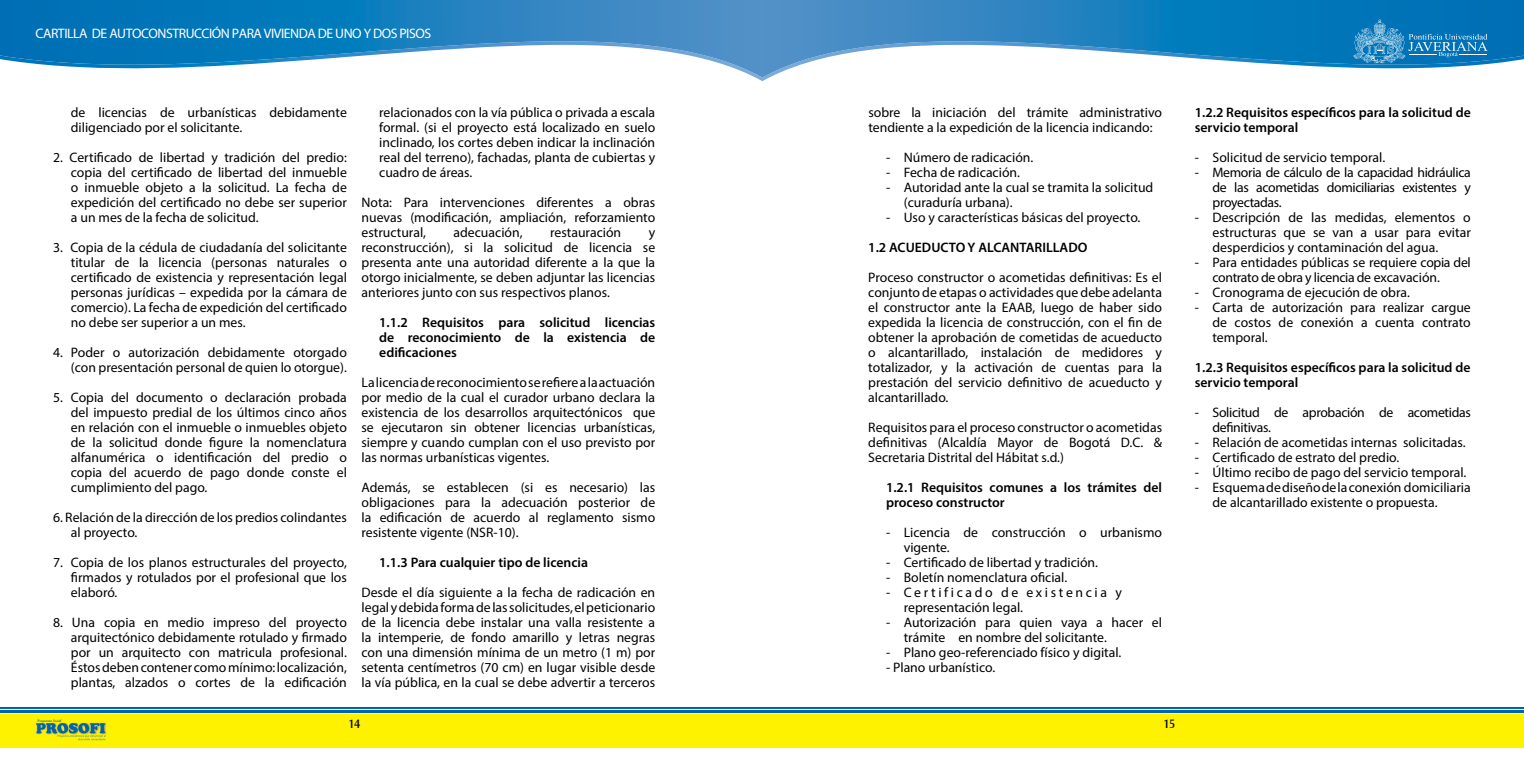
<style>
.page{position:relative;width:1524px;height:762px;background:#fff}
.page>*{position:absolute;margin:0;border:0;box-sizing:border-box;transform-origin:0 0}
.t1{font:13.75px/15px "Myriad Pro";color:#000;text-align:justify}
.t2{font:600 13.75px/15px "Myriad Pro";color:#000}
.t3{font:700 13.75px "Myriad Pro";letter-spacing:-.035em;color:#fff}
.t4{font:13.75px/15px "Myriad Pro";letter-spacing:-.025em;color:#000}
.t5{font:13.75px/15px "Myriad Pro";letter-spacing:.185em;color:#000}
.t6{font:12.5px "Castle T";color:#000}
</style>
<div class="page">
<img style="left:0;top:0;width:762px;height:78px">
<div style="left:0;top:714px;width:762px;height:34px;background:#fff200"></div>
<hr style="left:0;top:710px;width:762px;height:3px;background:#0066a6">
<hr style="left:0;top:708px;width:762px;height:1px;background:#0066a6">
<svg style="left:36px;top:719px;width:70px;height:22px"></svg>
<svg style="left:762px;top:0;width:762px;height:82px"></svg>
<div style="left:762px;top:714px;width:762px;height:34px;background:#fff200"></div>
<hr style="left:762px;top:710px;width:762px;height:3px;background:#0066a6">
<hr style="left:762px;top:708px;width:762px;height:1px;background:#0066a6">
<svg style="left:1353px;top:19px;width:134px;height:44px;background:#2586c1"></svg>
<p class="t3" style="left:36px;top:25px;width:397px">CARTILLA DE AUTOCONSTRUCCIÓN PARA VIVIENDA DE UNO Y DOS PISOS</p>
<p class="t1" style="left:71px;top:104px;width:277px">de licencias de urbanísticas debidamente diligenciado por el solicitante.</p>
<p class="t1" style="left:71px;top:149px;width:277px;text-indent:-18px">2. Certificado de libertad y tradición del predio: copia del certificado de libertad del inmueble o inmueble objeto a la solicitud. La fecha de expedición del certificado no debe ser superior a un mes de la fecha de solicitud.</p>
<p class="t1" style="left:71px;top:239px;width:278px;text-indent:-18px">3. Copia de la cédula de ciudadanía del solicitante titular de la licencia (personas naturales o certificado de existencia y representación legal personas jurídicas – expedida por la cámara de comercio). La fecha de expedición del certificado no debe ser superior a un mes.</p>
<p class="t1" style="left:53px;top:344px;width:295px;text-align:right">4. Poder o autorización debidamente otorgado (con presentación personal de quien lo otorgue).</p>
<p class="t1" style="left:71px;top:389px;width:277px;text-indent:-18px">5. Copia del documento o declaración probada del impuesto predial de los últimos cinco años en relación con el inmueble o inmuebles objeto de la solicitud donde figure la nomenclatura alfanumérica o identificación del predio o copia del acuerdo de pago donde conste el cumplimiento del pago.</p>
<p class="t1" style="left:71px;top:509px;width:278px;text-indent:-18px">6. Relación de la dirección de los predios colindantes al proyecto.</p>
<p class="t1" style="left:71px;top:554px;width:277px;text-indent:-18px">7. Copia de los planos estructurales del proyecto, firmados y rotulados por el profesional que los elaboró.</p>
<p class="t1" style="left:71px;top:614px;width:277px;text-indent:-18px">8. Una copia en medio impreso del proyecto arquitectónico debidamente rotulado y firmado por un arquitecto con matricula profesional.<br>Éstos deben contener como mínimo: localización, plantas, alzados o cortes de la edificación</p>
<p class="t1" style="left:379px;top:104px;width:278px">relacionados con la vía pública o privada a escala formal. (si el proyecto está localizado en suelo inclinado, los cortes deben indicar la inclinación real del terreno), fachadas, planta de cubiertas y cuadro de áreas.</p>
<p class="t1" style="left:361px;top:194px;width:295px">Nota: Para intervenciones diferentes a obras nuevas (modificación, ampliación, reforzamiento estructural,</p>
<p class="t1" style="left:453px;top:224px;width:71px">adecuación,</p>
<p class="t1" style="left:550px;top:224px;width:73px">restauración</p>
<p class="t1" style="left:361px;top:224px;width:295px;text-indent:287px">y reconstrucción), si la solicitud de licencia se presenta ante una autoridad diferente a la que la otorgo inicialmente, se deben adjuntar las licencias anteriores junto con sus respectivos planos.</p>
<p class="t2" style="left:379px;top:314px;width:277px;text-align:justify">1.1.2 Requisitos para solicitud licencias de reconocimiento de la existencia de edificaciones</p>
<p class="t1" style="left:361px;top:374px;width:295px">La licencia de reconocimiento se refiere a la actuación por medio de la cual el curador urbano declara la existencia de los desarrollos arquitectónicos que se ejecutaron sin obtener licencias urbanísticas, siempre y cuando cumplan con el uso previsto por las normas urbanísticas vigentes.</p>
<p class="t1" style="left:361px;top:479px;width:295px">Además, se establecen (si es necesario) las obligaciones para la adecuación posterior de la edificación de acuerdo al reglamento sismo resistente vigente (NSR-10).</p>
<p class="t2" style="left:379px;top:554px;width:210px">1.1.3 Para cualquier tipo de licencia</p>
<p class="t1" style="left:361px;top:584px;width:295px">Desde el día siguiente a la fecha de radicación en legal y debida forma de las solicitudes, el peticionario de la licencia debe instalar una valla resistente a la intemperie, de fondo amarillo y letras negras con una dimensión mínima de un metro (1 m) por setenta centímetros (70 cm) en lugar visible desde la vía pública, en la cual se debe advertir a terceros</p>
<p class="t1" style="left:868px;top:104px;width:295px">sobre la iniciación del trámite administrativo tendiente a la expedición de la licencia indicando:</p>
<p class="t1" style="left:886px;top:149px;width:149px">- Número de radicación.</p>
<p class="t1" style="left:886px;top:164px;width:135px">- Fecha de radicación.</p>
<p class="t1" style="left:904px;top:179px;width:251px;text-indent:-18px">- Autoridad ante la cual se tramita la solicitud (curaduría urbana).</p>
<p class="t1" style="left:886px;top:209px;width:256px">- Uso y características básicas del proyecto.</p>
<p class="t2" style="left:868px;top:239px;width:221px">1.2 ACUEDUCTO Y ALCANTARILLADO</p>
<p class="t1" style="left:868px;top:269px;width:295px">Proceso constructor o acometidas definitivas: Es el conjunto de etapas o actividades que debe adelanta el constructor ante la EAAB, luego de haber sido expedida la licencia de construcción, con el fin de obtener la aprobación de cometidas de acueducto o alcantarillado, instalación de medidores y totalizador, y la activación de cuentas para la prestación del servicio definitivo de acueducto y alcantarillado.</p>
<p class="t1" style="left:868px;top:419px;width:295px">Requisitos para el proceso constructor o acometidas definitivas (Alcaldía Mayor de Bogotá D.C. &amp; Secretaria Distrital del Hábitat s.d.)</p>
<p class="t2" style="left:886px;top:479px;width:277px">1.2.1 Requisitos comunes a los trámites del proceso constructor</p>
<p class="t1" style="left:904px;top:524px;width:260px;text-indent:-18px">- Licencia de construcción o urbanismo vigente.</p>
<p class="t1" style="left:886px;top:554px;width:213px">- Certificado de libertad y tradición.</p>
<p class="t1" style="left:886px;top:569px;width:183px">- Boletín nomenclatura oficial.</p>
<p class="t5" style="left:904px;top:584px;width:220px;text-indent:-18px">- Certificado de existencia y representación legal.</p>
<p class="t1" style="left:904px;top:614px;width:260px;text-indent:-18px">- Autorización para quien vaya a hacer el trámite en nombre del solicitante.</p>
<p class="t1" style="left:886px;top:644px;width:237px">- Plano geo-referenciado físico y digital.</p>
<p class="t1" style="left:886px;top:659px;width:111px">- Plano urbanístico.</p>
<p class="t6" style="left:348px;top:717px;width:14px">14</p>
<p class="t6" style="left:1163px;top:717px;width:13px">15</p>
<p class="t2" style="left:1195px;top:104px;width:277px">1.2.2 Requisitos específicos para la solicitud de servicio temporal</p>
<p class="t1" style="left:1195px;top:149px;width:192px">- Solicitud de servicio temporal.</p>
<p class="t1" style="left:1212px;top:164px;width:260px;text-indent:-18px">- Memoria de cálculo de la capacidad hidráulica de las acometidas domiciliarias existentes y proyectadas.</p>
<p class="t1" style="left:1212px;top:209px;width:260px;text-indent:-18px">- Descripción de las medidas, elementos o estructuras que se van a usar para evitar desperdicios y contaminación del agua.</p>
<p class="t1" style="left:1212px;top:254px;width:260px;text-indent:-18px">- Para entidades públicas se requiere copia del contrato de obra y licencia de excavación.</p>
<p class="t1" style="left:1195px;top:284px;width:217px">- Cronograma de ejecución de obra.</p>
<p class="t1" style="left:1212px;top:299px;width:260px;text-indent:-18px">- Carta de autorización para realizar cargue de costos de conexión a cuenta contrato temporal.</p>
<p class="t2" style="left:1195px;top:359px;width:277px">1.2.3 Requisitos específicos para la solicitud de servicio temporal</p>
<p class="t4" style="left:1212px;top:404px;width:260px;text-indent:-18px">- Solicitud de aprobación de acometidas definitivas.</p>
<p class="t1" style="left:1195px;top:434px;width:272px">- Relación de acometidas internas solicitadas.</p>
<p class="t1" style="left:1195px;top:449px;width:206px">- Certificado de estrato del predio.</p>
<p class="t1" style="left:1195px;top:464px;width:273px">- Último recibo de pago del servicio temporal.</p>
<p class="t1" style="left:1212px;top:479px;width:260px;text-indent:-18px">- Esquema de diseño de la conexión domiciliaria de alcantarillado existente o propuesta.</p>
</div>
